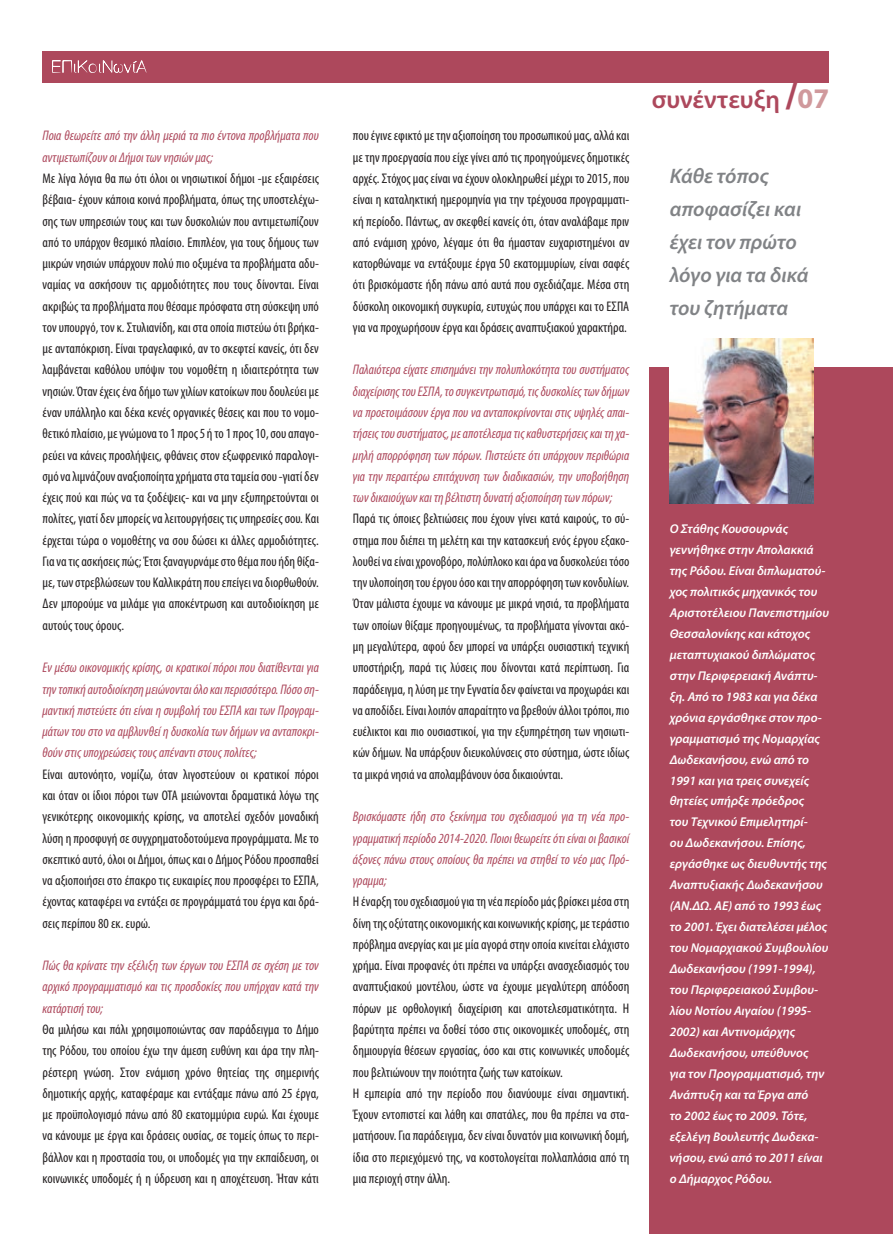
<style>
.page{position:relative;width:893px;height:1234px;background:#fff}
.page>*{position:absolute;margin:0;border:0;box-sizing:border-box;transform-origin:0 0}
.t1{font:600 25.5px "Myriad Pro";color:#ad485c}
.t2{font:italic 600 21px/32.8px "Myriad Pro";color:#818386}
.t3{font:condensed 13.95px/21.3px "Myriad Pro";color:#231f20;text-align:justify}
.t4{font:italic condensed 13.95px/21.3px "Myriad Pro";color:#ad485c;text-align:justify}
.t5{font:italic 600 12.75px/21px "Myriad Pro";color:#fff}
.s1{font-weight:700;font-size:37.5px}
.s2{font-weight:700;font-size:28.5px;color:#d0999c}
</style>
<div class="page">
<div style="left:649px;top:367px;width:244px;height:866px;background:#ad485c"></div>
<div style="left:43px;top:51px;width:786px;height:32px;background:#ad485c"></div>
<svg style="left:52px;top:60px;width:95px;height:13px"></svg>
<img style="left:670px;top:338px;width:144px;height:165px">
<p class="t4" style="left:43px;top:125px;width:278px">Ποια θεωρείτε από την άλλη μεριά τα πιο έντονα προβλήματα που αντιμετωπίζουν οι Δήμοι των νησιών μας;</p>
<p class="t3" style="left:43px;top:167px;width:278px">Με λίγα λόγια θα πω ότι όλοι οι νησιωτικοί δήμοι -με εξαιρέσεις βέβαια- έχουν κάποια κοινά προβλήματα, όπως της υποστελέχω&shy;σης των υπηρεσιών τους και των δυσκολιών που αντιμετωπίζουν από το υπάρχον θεσμικό πλαίσιο. Επιπλέον, για τους δήμους των μικρών νησιών υπάρχουν πολύ πιο οξυμένα τα προβλήματα αδυ&shy;ναμίας να ασκήσουν τις αρμοδιότητες που τους δίνονται. Είναι ακριβώς τα προβλήματα που θέσαμε πρόσφατα στη σύσκεψη υπό τον υπουργό, τον κ. Στυλιανίδη, και στα οποία πιστεύω ότι βρήκα&shy;με ανταπόκριση. Είναι τραγελαφικό, αν το σκεφτεί κανείς, ότι δεν λαμβάνεται καθόλου υπόψιν του νομοθέτη η ιδιαιτερότητα των νησιών. Όταν έχεις ένα δήμο των χιλίων κατοίκων που δουλεύει με έναν υπάλληλο και δέκα κενές οργανικές θέσεις και που το νομο&shy;θετικό πλαίσιο, με γνώμονα το 1 προς 5 ή το 1 προς 10, σου απαγο&shy;ρεύει να κάνεις προσλήψεις, φθάνεις στον εξωφρενικό παραλογι&shy;σμό να λιμνάζουν αναξιοποίητα χρήματα στα ταμεία σου -γιατί δεν έχεις πού και πώς να τα ξοδέψεις- και να μην εξυπηρετούνται οι πολίτες, γιατί δεν μπορείς να λειτουργήσεις τις υπηρεσίες σου. Και έρχεται τώρα ο νομοθέτης να σου δώσει κι άλλες αρμοδιότητες.<br>Για να τις ασκήσεις πώς; Έτσι ξαναγυρνάμε στο θέμα που ήδη θίξα&shy;με, των στρεβλώσεων του Καλλικράτη που επείγει να διορθωθούν.<br>Δεν μπορούμε να μιλάμε για αποκέντρωση και αυτοδιοίκηση με αυτούς τους όρους.</p>
<p class="t4" style="left:43px;top:656px;width:278px">Εν μέσω οικονομικής κρίσης, οι κρατικοί πόροι που διατίθενται για την τοπική αυτοδιοίκηση μειώνονται όλο και περισσότερο. Πόσο ση&shy;μαντική πιστεύετε ότι είναι η συμβολή του ΕΣΠΑ και των Προγραμ&shy;μάτων του στο να αμβλυνθεί η δυσκολία των δήμων να ανταποκρι&shy;θούν στις υποχρεώσεις τους απέναντι στους πολίτες;</p>
<p class="t3" style="left:43px;top:763px;width:278px">Είναι αυτονόητο, νομίζω, όταν λιγοστεύουν οι κρατικοί πόροι και όταν οι ίδιοι πόροι των ΟΤΑ μειώνονται δραματικά λόγω της γενικότερης οικονομικής κρίσης, να αποτελεί σχεδόν μοναδική λύση η προσφυγή σε συγχρηματοδοτούμενα προγράμματα. Με το σκεπτικό αυτό, όλοι οι Δήμοι, όπως και ο Δήμος Ρόδου προσπαθεί να αξιοποιήσει στο έπακρο τις ευκαιρίες που προσφέρει το ΕΣΠΑ, έχοντας καταφέρει να εντάξει σε προγράμματά του έργα και δρά&shy;σεις περίπου 80 εκ. ευρώ.</p>
<p class="t4" style="left:43px;top:954px;width:278px">Πώς θα κρίνατε την εξέλιξη των έργων του ΕΣΠΑ σε σχέση με τον αρχικό προγραμματισμό και τις προσδοκίες που υπήρχαν κατά την κατάρτισή του;</p>
<p class="t3" style="left:43px;top:1018px;width:278px">Θα μιλήσω και πάλι χρησιμοποιώντας σαν παράδειγμα το Δήμο της Ρόδου, του οποίου έχω την άμεση ευθύνη και άρα την πλη&shy;ρέστερη γνώση. Στον ενάμιση χρόνο θητείας της σημερινής δημοτικής αρχής, καταφέραμε και εντάξαμε πάνω από 25 έργα, με προϋπολογισμό πάνω από 80 εκατομμύρια ευρώ. Και έχουμε να κάνουμε με έργα και δράσεις ουσίας, σε τομείς όπως το περι&shy;βάλλον και η προστασία του, οι υποδομές για την εκπαίδευση, οι κοινωνικές υποδομές ή η ύδρευση και η αποχέτευση. Ήταν κάτι</p>
<p class="t3" style="left:353px;top:125px;width:278px">που έγινε εφικτό με την αξιοποίηση του προσωπικού μας, αλλά και με την προεργασία που είχε γίνει από τις προηγούμενες δημοτικές αρχές. Στόχος μας είναι να έχουν ολοκληρωθεί μέχρι το 2015, που είναι η καταληκτική ημερομηνία για την τρέχουσα προγραμματι&shy;κή περίοδο. Πάντως, αν σκεφθεί κανείς ότι, όταν αναλάβαμε πριν από ενάμιση χρόνο, λέγαμε ότι θα ήμασταν ευχαριστημένοι αν κατορθώναμε να εντάξουμε έργα 50 εκατομμυρίων, είναι σαφές ότι βρισκόμαστε ήδη πάνω από αυτά που σχεδιάζαμε. Μέσα στη δύσκολη οικονομική συγκυρία, ευτυχώς που υπάρχει και το ΕΣΠΑ για να προχωρήσουν έργα και δράσεις αναπτυξιακού χαρακτήρα.</p>
<p class="t4" style="left:353px;top:359px;width:278px">Παλαιότερα είχατε επισημάνει την πολυπλοκότητα του συστήματος διαχείρισης του ΕΣΠΑ, το συγκεντρωτισμό, τις δυσκολίες των δήμων να προετοιμάσουν έργα που να ανταποκρίνονται στις υψηλές απαι&shy;τήσεις του συστήματος, με αποτέλεσμα τις καθυστερήσεις και τη χα&shy;μηλή απορρόφηση των πόρων. Πιστεύετε ότι υπάρχουν περιθώρια για την περαιτέρω επιτάχυνση των διαδικασιών, την υποβοήθηση των δικαιούχων και τη βέλτιστη δυνατή αξιοποίηση των πόρων;</p>
<p class="t3" style="left:353px;top:508px;width:278px">Παρά τις όποιες βελτιώσεις που έχουν γίνει κατά καιρούς, το σύ&shy;στημα που διέπει τη μελέτη και την κατασκευή ενός έργου εξακο&shy;λουθεί να είναι χρονοβόρο, πολύπλοκο και άρα να δυσκολεύει τόσο την υλοποίηση του έργου όσο και την απορρόφηση των κονδυλίων.<br>Όταν μάλιστα έχουμε να κάνουμε με μικρά νησιά, τα προβλήματα των οποίων θίξαμε προηγουμένως, τα προβλήματα γίνονται ακό&shy;μη μεγαλύτερα, αφού δεν μπορεί να υπάρξει ουσιαστική τεχνική υποστήριξη, παρά τις λύσεις που δίνονται κατά περίπτωση. Για παράδειγμα, η λύση με την Εγνατία δεν φαίνεται να προχωράει και να αποδίδει. Είναι λοιπόν απαραίτητο να βρεθούν άλλοι τρόποι, πιο ευέλικτοι και πιο ουσιαστικοί, για την εξυπηρέτηση των νησιωτι&shy;κών δήμων. Να υπάρξουν διευκολύνσεις στο σύστημα, ώστε ιδίως τα μικρά νησιά να απολαμβάνουν όσα δικαιούνται.</p>
<p class="t4" style="left:353px;top:805px;width:278px">Βρισκόμαστε ήδη στο ξεκίνημα του σχεδιασμού για τη νέα προ&shy;γραμματική περίοδο 2014-2020. Ποιοι θεωρείτε ότι είναι οι βασικοί άξονες πάνω στους οποίους θα πρέπει να στηθεί το νέο μας Πρό&shy;γραμμα;</p>
<p class="t3" style="left:353px;top:890px;width:278px;text-align:left">Η έναρξη του σχεδιασμού για τη νέα περίοδο μάς βρίσκει μέσα στη δίνη της οξύτατης οικονομικής και κοινωνικής κρίσης, με τεράστιο πρόβλημα ανεργίας και με μία αγορά στην οποία κινείται ελάχιστο χρήμα. Είναι προφανές ότι πρέπει να υπάρξει ανασχεδιασμός του αναπτυξιακού μοντέλου, ώστε να έχουμε μεγαλύτερη απόδοση πόρων με ορθολογική διαχείριση και αποτελεσματικότητα. Η βαρύτητα πρέπει να δοθεί τόσο στις οικονομικές υποδομές, στη δημιουργία θέσεων εργασίας, όσο και στις κοινωνικές υποδομές που βελτιώνουν την ποιότητα ζωής των κατοίκων.<br>Η εμπειρία από την περίοδο που διανύουμε είναι σημαντική.<br>Έχουν εντοπιστεί και λάθη και σπατάλες, που θα πρέπει να στα&shy;ματήσουν. Για παράδειγμα, δεν είναι δυνατόν μια κοινωνική δομή, ίδια στο περιεχόμενό της, να κοστολογείται πολλαπλάσια από τη μια περιοχή στην άλλη.</p>
<h1 class="t1" style="left:652px;top:83px;width:179px">συνέντευξη <span class="s1">/</span><span class="s2">07</span></h1>
<h2 class="t2" style="left:670px;top:159px;width:140px">Κάθε τόπος αποφασίζει και έχει τον πρώτο λόγο για τα δικά του ζητήματα</h2>
<p class="t5" style="left:670px;top:517px;width:161px">Ο Στάθης Κουσουρνάς γεννήθηκε στην Απολακκιά της Ρόδου. Είναι διπλωματού&shy;χος πολιτικός μηχανικός του<br>Αριστοτέλειου Πανεπιστημίου<br>Θεσσαλονίκης και κάτοχος μεταπτυχιακού διπλώματος στην Περιφερειακή Ανάπτυ&shy;ξη. Από το 1983 και για δέκα χρόνια εργάσθηκε στον προ&shy;γραμματισμό της Νομαρχίας<br>Δωδεκανήσου, ενώ από το<br>1991 και για τρεις συνεχείς θητείες υπήρξε πρόεδρος<br>του Τεχνικού Επιμελητηρί-<br>ου Δωδεκανήσου. Επίσης, εργάσθηκε ως διευθυντής της<br>Αναπτυξιακής Δωδεκανήσου (ΑΝ.ΔΩ. ΑΕ) από το 1993 έως το 2001. Έχει διατελέσει μέλος του Νομαρχιακού Συμβουλίου<br>Δωδεκανήσου (1991-1994), του Περιφερειακού Συμβου&shy;λίου Νοτίου Αιγαίου (1995-<br>2002) και Αντινομάρχης<br>Δωδεκανήσου, υπεύθυνος<br>για τον Προγραμματισμό, την<br>Ανάπτυξη και τα Έργα από<br>το 2002 έως το 2009. Τότε, εξελέγη Βουλευτής Δωδεκα&shy;νήσου, ενώ από το 2011 είναι ο Δήμαρχος Ρόδου.</p>
</div>
